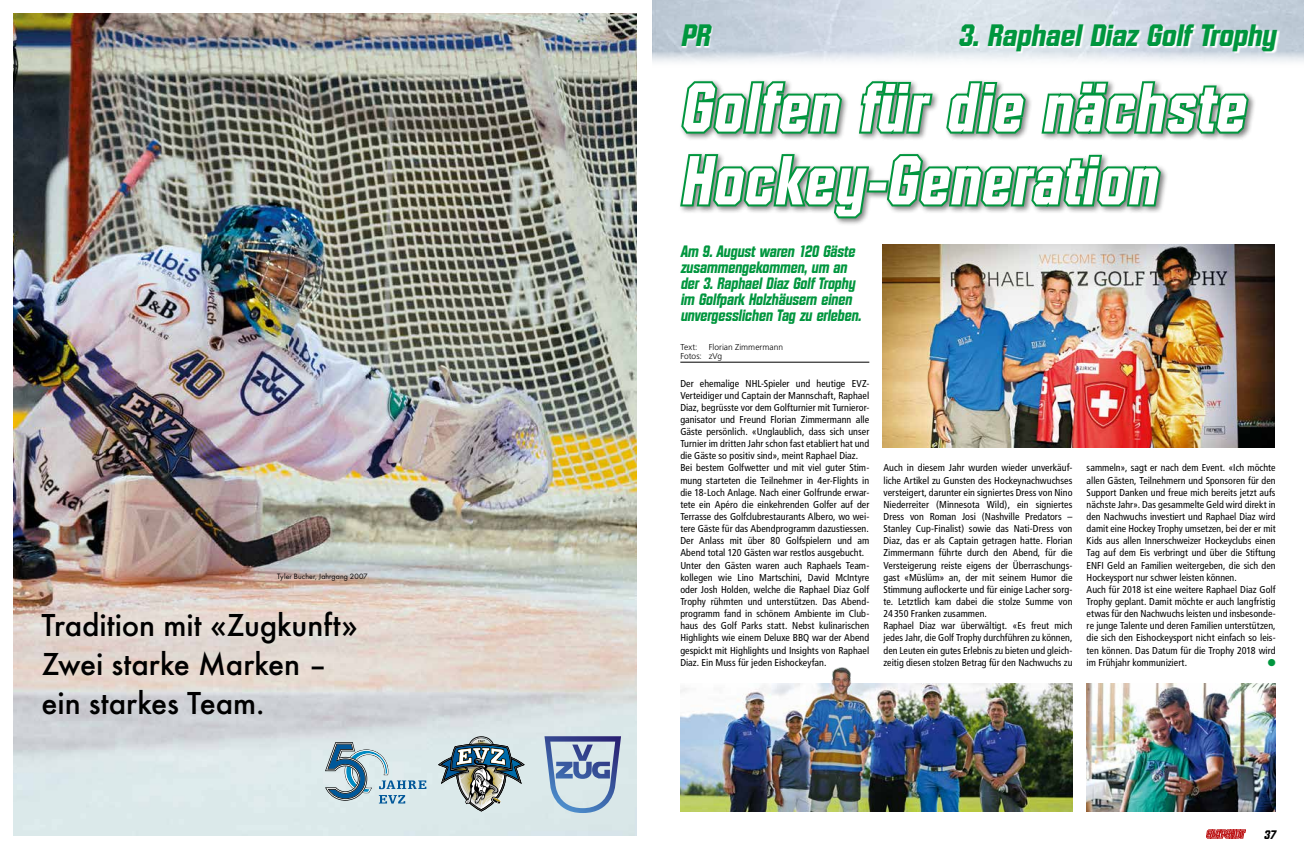
<style>
.page{position:relative;width:1304px;height:851px;background:#fff}
.page>*{position:absolute;margin:0;border:0;box-sizing:border-box;transform-origin:0 0}
.t1{font:italic 700 67px/72.8px "Diamante";letter-spacing:.03em;color:#fff;scale:.9 1}
.t2{font:500 33px/39px "ZUG Futura";letter-spacing:-.005em;color:#000}
.t3{font:italic 700 30px "Diamante";color:#00963e}
.t4{font:italic 700 16px/16px "Diamante";color:#00963e;scale:.9 1}
.t5{font:italic 700 12px "Diamante";color:#000}
.t6{font:condensed 10px/12.1px "Frutiger";letter-spacing:.005em;color:#000}
.t7{font:10px "Zapf Dingbats ITC";color:#00963e}
.t8{font:300 8.5px/9px "Frutiger LT Std";letter-spacing:.005em;color:#000}
.t9{font:8px "ZUG Futura";letter-spacing:.015em;color:#000}
</style>
<div class="page">
<svg style="left:1206px;top:829px;width:40px;height:9px"></svg>
<img style="left:13px;top:13px;width:624px;height:822px">
<svg style="left:544px;top:736px;width:77px;height:76px;background:#a0b3cd"></svg>
<svg style="left:438px;top:736px;width:87px;height:75px;background:#98a6a9"></svg>
<svg style="left:325px;top:742px;width:101px;height:61px;background:#abc4cf"></svg>
<svg style="left:682px;top:24px;width:598px;height:30px"></svg>
<img style="left:883px;top:244px;width:392px;height:203px">
<div style="left:678px;top:78px;width:578px;height:148px;background:#000;opacity:.5"></div>
<svg style="left:678px;top:79px;width:166px;height:57px"></svg>
<svg style="left:857px;top:79px;width:78px;height:57px"></svg>
<svg style="left:943px;top:79px;width:85px;height:57px"></svg>
<svg style="left:1039px;top:79px;width:212px;height:57px"></svg>
<svg style="left:678px;top:152px;width:485px;height:68px"></svg>
<hr style="left:680px;top:362px;width:189px;height:1px;background:#000">
<img style="left:1087px;top:683px;width:189px;height:128px">
<img style="left:680px;top:667px;width:392px;height:144px">
<p class="t9" style="left:277px;top:571px;width:92px">Tyler Bucher, Jahrgang 2007</p>
<h2 class="t2" style="left:42px;top:605px;width:318px">Tradition mit «Zugkunft»<br>Zwei starke Marken – ein starkes Team.</h2>
<h3 class="t3" style="left:680px;top:17px;width:31px">PR</h3>
<h3 class="t3" style="left:958px;top:17px;width:319px">3. Raphael Diaz Golf Trophy</h3>
<h1 class="t1" style="left:680px;top:71px;width:627px">Golfen für die nächste<br>Hockey-Generation</h1>
<h3 class="t4" style="left:680px;top:243px;width:202px">Am 9. August waren 120 Gäste zusammengekommen, um an der 3. Raphael Diaz Golf Trophy im Golfpark Holzhäusern einen unvergesslichen Tag zu erleben.</h3>
<p class="t8" style="left:680px;top:343px;width:19px">Text:</p>
<p class="t8" style="left:680px;top:343px;width:104px;text-indent:28px">Florian Zimmermann<br>Fotos: zVg</p>
<p class="t6" style="left:680px;top:377px;width:190px">Der ehemalige NHL-Spieler und heutige EVZ-Verteidiger und Captain der Mannschaft, Raphael Diaz, begrüsste vor dem Golfturnier mit Turnieror&shy;ganisator und Freund Florian Zimmermann alle Gäste persönlich. «Unglaublich, dass sich unser Turnier im dritten Jahr schon fast etabliert hat und die Gäste so positiv sind», meint Raphael Diaz.<br>Bei bestem Golfwetter und mit viel guter Stim&shy;mung starteten die Teilnehmer in 4er-Flights in die 18-Loch Anlage. Nach einer Golfrunde erwar&shy;tete ein Apéro die einkehrenden Golfer auf der Terrasse des Golfclubrestaurants Albero, wo wei&shy;tere Gäste für das Abendprogramm dazustiessen.<br>Der Anlass mit über 80 Golfspielern und am Abend total 120 Gästen war restlos ausgebucht.<br>Unter den Gästen waren auch Raphaels Team&shy;kollegen wie Lino Martschini, David McIntyre oder Josh Holden, welche die Raphael Diaz Golf Trophy rühmten und unterstützen. Das Abend&shy;programm fand in schönem Ambiente im Club&shy;haus des Golf Parks statt. Nebst kulinarischen Highlights wie einem Deluxe BBQ war der Abend gespickt mit Highlights und Insights von Raphael Diaz. Ein Muss für jeden Eishockeyfan.</p>
<p class="t6" style="left:883px;top:462px;width:191px">Auch in diesem Jahr wurden wieder unverkäuf&shy;liche Artikel zu Gunsten des Hockeynachwuchses versteigert, darunter ein signiertes Dress von Nino Niederreiter (Minnesota Wild), ein signiertes Dress von Roman Josi (Nashville Predators – Stanley Cup-Finalist) sowie das Nati-Dress von Diaz, das er als Captain getragen hatte. Florian Zimmermann führte durch den Abend, für die Versteigerung reiste eigens der Überraschungs&shy;gast «Müslüm» an, der mit seinem Humor die Stimmung auflockerte und für einige Lacher sorg&shy;te. Letztlich kam dabei die stolze Summe von 24 350 Franken zusammen.<br>Raphael Diaz war überwältigt. «Es freut mich jedes Jahr, die Golf Trophy durchführen zu können, den Leuten ein gutes Erlebnis zu bieten und gleich&shy;zeitig diesen stolzen Betrag für den Nachwuchs zu</p>
<p class="t6" style="left:1087px;top:462px;width:190px">sammeln», sagt er nach dem Event. «Ich möchte allen Gästen, Teilnehmern und Sponsoren für den Support Danken und freue mich bereits jetzt aufs nächste Jahr». Das gesammelte Geld wird direkt in den Nachwuchs investiert und Raphael Diaz wird damit eine Hockey Trophy umsetzen, bei der er mit Kids aus allen Innerschweizer Hockeyclubs einen Tag auf dem Eis verbringt und über die Stiftung ENFI Geld an Familien weitergeben, die sich den Hockeysport nur schwer leisten können.<br>Auch für 2018 ist eine weitere Raphael Diaz Golf Trophy geplant. Damit möchte er auch langfristig etwas für den Nachwuchs leisten und insbesonde&shy;re junge Talente und deren Familien unterstützen, die sich den Eishockeysport nicht einfach so leis&shy;ten können. Das Datum für die Trophy 2018 wird im Frühjahr kommuniziert.</p>
<p class="t7" style="left:1268px;top:657px;width:9px">●</p>
<p class="t5" style="left:1264px;top:827px;width:13px">37</p>
</div>
